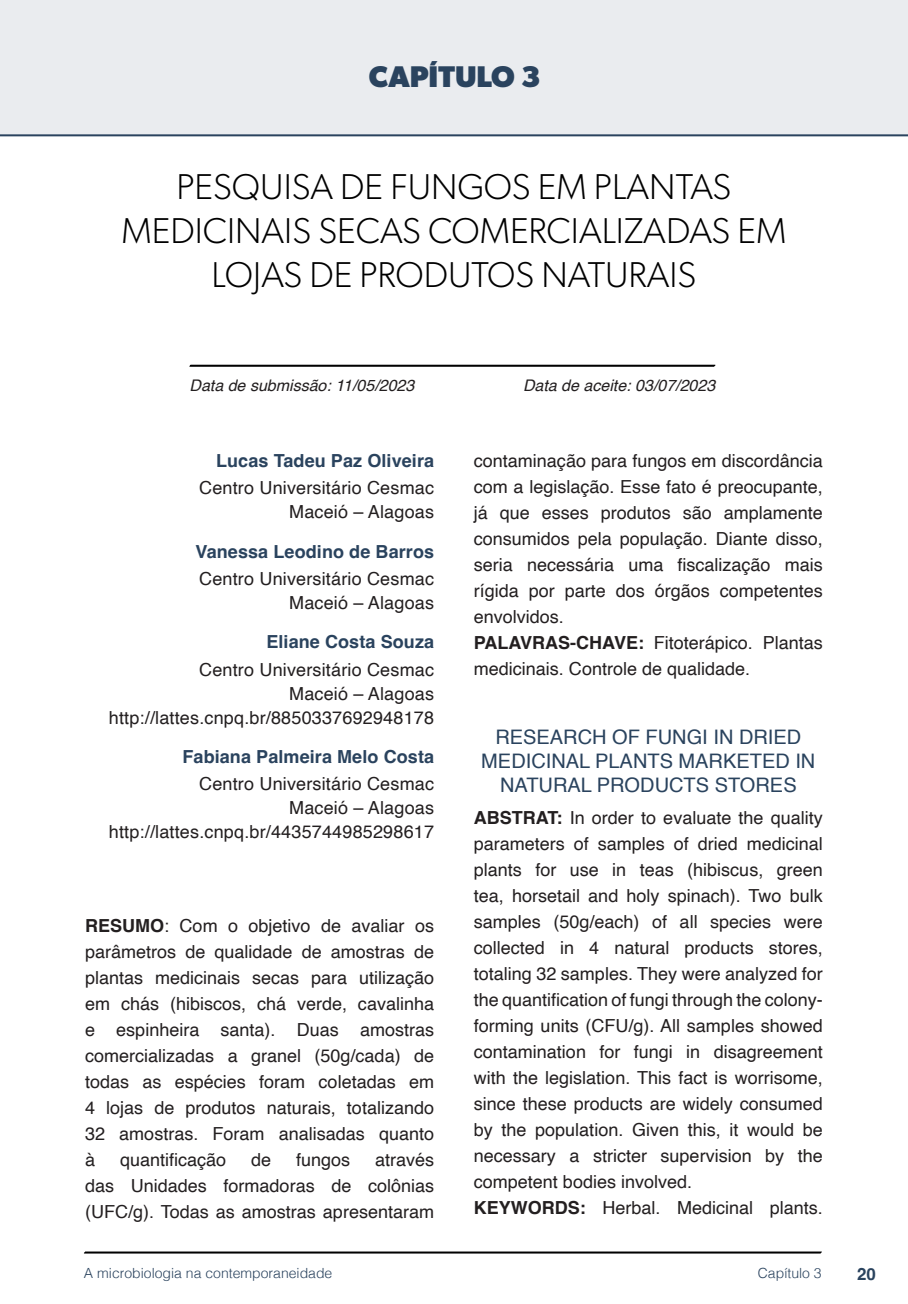
<style>
.page{position:relative;width:908px;height:1304px;background:#fff}
.page>*{position:absolute;margin:0;border:0;box-sizing:border-box;transform-origin:0 0}
.nome_artigos{font:300 36px/44px "Gibson";color:#000;text-align:center}
.capítulos{font:700 30px "Gibson";color:#2a435e}
.título_Inglês{font:20px/24px "Helvetica";color:#2a435e;text-align:center}
.Resumos_e_PC_TXT{font:18px/26px "Helvetica";color:#231f20;text-align:justify}
.info_autores{font:18px "Helvetica";letter-spacing:.01em;color:#231f20}
.nome_autores{font:700 18px "Helvetica";letter-spacing:.005em;color:#2a435e}
.t1{font:700 16.8px "Helvetica";color:#2a435e}
.data{font:italic 16px "Helvetica";color:#231f20}
.t2{font:300 14px "Helvetica";color:#2a435e}
.s1{font-weight:700}
</style>
<div class="page">
<svg style="left:84px;top:1251px;width:737px;height:3px;background:#515151"></svg>
<div style="left:0;top:0;width:907px;height:136px;background:#eaecef"></div>
<div style="left:44px;top:72px;width:68px;height:61px;background:#eaecef"></div>
<svg style="left:189px;top:364px;width:526px;height:3px;background:#4f4f4f"></svg>
<p class="capítulos" style="left:369px;top:58px;width:173px">CAPÍTULO 3</p>
<p class="nome_artigos" style="left:121px;top:164px;width:666px">PESQUISA DE FUNGOS EM PLANTAS<br>MEDICINAIS SECAS COMERCIALIZADAS EM<br>LOJAS DE PRODUTOS NATURAIS</p>
<p class="data" style="left:189px;top:373px;width:226px">Data de submissão: 11/05/2023</p>
<p class="data" style="left:523px;top:373px;width:194px">Data de aceite: 03/07/2023</p>
<p class="nome_autores" style="left:216px;top:450px;width:219px">Lucas Tadeu Paz Oliveira</p>
<p class="info_autores" style="left:199px;top:474px;width:236px">Centro Universitário Cesmac</p>
<p class="info_autores" style="left:289px;top:498px;width:146px">Maceió – Alagoas</p>
<p class="nome_autores" style="left:195px;top:540px;width:240px">Vanessa Leodino de Barros</p>
<p class="info_autores" style="left:199px;top:565px;width:236px">Centro Universitário Cesmac</p>
<p class="info_autores" style="left:289px;top:589px;width:146px">Maceió – Alagoas</p>
<p class="nome_autores" style="left:266px;top:631px;width:169px">Eliane Costa Souza</p>
<p class="info_autores" style="left:199px;top:656px;width:236px">Centro Universitário Cesmac</p>
<p class="info_autores" style="left:289px;top:680px;width:146px">Maceió – Alagoas</p>
<p class="info_autores" style="left:109px;top:704px;width:326px">http://lattes.cnpq.br/8850337692948178</p>
<p class="nome_autores" style="left:182px;top:746px;width:253px">Fabiana Palmeira Melo Costa</p>
<p class="info_autores" style="left:199px;top:770px;width:236px">Centro Universitário Cesmac</p>
<p class="info_autores" style="left:289px;top:794px;width:146px">Maceió – Alagoas</p>
<p class="info_autores" style="left:109px;top:818px;width:326px">http://lattes.cnpq.br/4435744985298617</p>
<p class="Resumos_e_PC_TXT" style="left:85px;top:914px;width:350px"><span class="s1">RESUMO</span>: Com o objetivo de avaliar os parâmetros de qualidade de amostras de plantas medicinais secas para utilização em chás (hibiscos, chá verde, cavalinha e espinheira santa). Duas amostras comercializadas a granel (50g/cada) de todas as espécies foram coletadas em 4 lojas de produtos naturais, totalizando 32 amostras. Foram analisadas quanto à</p>
<p class="Resumos_e_PC_TXT" style="left:120px;top:1148px;width:108px">quantificação</p>
<p class="Resumos_e_PC_TXT" style="left:251px;top:1148px;width:22px">de</p>
<p class="Resumos_e_PC_TXT" style="left:296px;top:1148px;width:56px">fungos</p>
<p class="Resumos_e_PC_TXT" style="left:85px;top:1148px;width:350px;text-indent:290px">através das Unidades formadoras de colônias (UFC/g). Todas as amostras apresentaram</p>
<p class="Resumos_e_PC_TXT" style="left:473px;top:448px;width:350px">contaminação para fungos em discordância com a legislação. Esse fato é preocupante, já que esses produtos são amplamente consumidos pela população. Diante disso, seria necessária uma fiscalização mais rígida por parte dos órgãos competentes envolvidos.</p>
<p class="Resumos_e_PC_TXT" style="left:473px;top:630px;width:350px"><span class="s1">PALAVRAS-CHAVE:</span> Fitoterápico. Plantas medicinais. Controle de qualidade.</p>
<p class="título_Inglês" style="left:481px;top:726px;width:335px">RESEARCH OF FUNGI IN DRIED<br>MEDICINAL PLANTS MARKETED IN<br>NATURAL PRODUCTS STORES</p>
<p class="Resumos_e_PC_TXT" style="left:473px;top:805px;width:350px"><span class="s1">ABSTRAT:</span> In order to evaluate the quality parameters of samples of dried medicinal plants for use in teas (hibiscus, green tea, horsetail and holy spinach). Two bulk samples (50g/each) of all species were collected in 4 natural products stores, totaling 32 samples. They were analyzed for the quantification of fungi through the colony&shy;forming units (CFU/g). All samples showed contamination for fungi in disagreement with the legislation. This fact is worrisome, since these products are widely consumed by the population. Given this, it would be necessary a stricter supervision by the competent bodies involved.</p>
<p class="Resumos_e_PC_TXT" style="left:473px;top:1195px;width:350px"><span class="s1">KEYWORDS:</span> Herbal. Medicinal plants.</p>
<p class="t2" style="left:84px;top:1261px;width:250px">A microbiologia na contemporaneidade</p>
<p class="t2" style="left:757px;top:1261px;width:65px">Capítulo 3</p>
<p class="t1" style="left:856px;top:1264px;width:20px">20</p>
</div>
